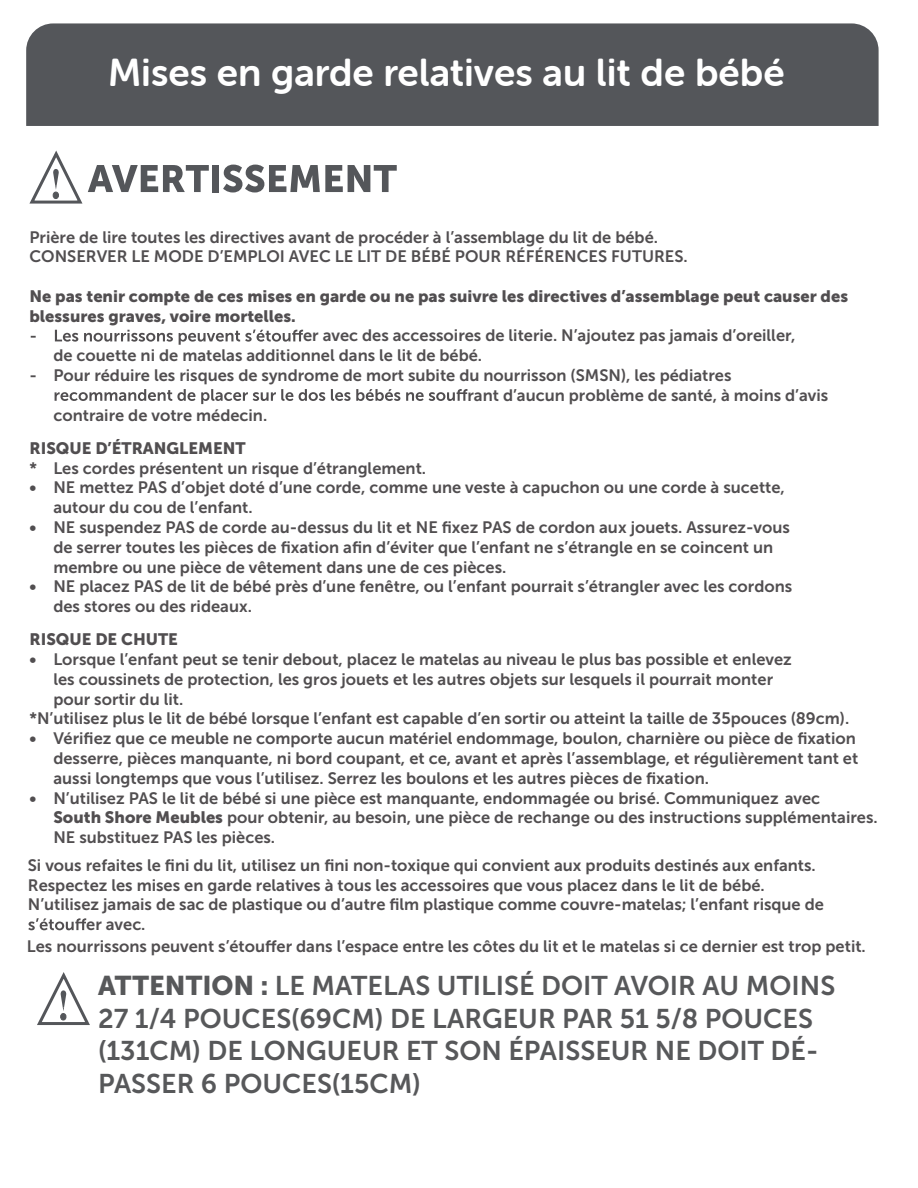
<style>
.page{position:relative;width:918px;height:1188px;background:#fff}
.page>*{position:absolute;margin:0;border:0;box-sizing:border-box;transform-origin:0 0}
.t1{font:39px "Museo Sans Rounded 700";color:#fff}
.t2{font:27px/32.4px "Museo Sans 700";color:#57585a}
.t3{font:16.5px/19.8px "Museo Sans 700";color:#514e50}
.t4{font:16.5px/19.8px "Museo Sans 900";color:#514e50}
.s1{font-family:"Museo Sans 900"}
</style>
<div class="page">
<div style="left:26px;top:23px;width:853px;height:103px;background:#54565a"></div>
<svg style="left:31px;top:330px;width:272px;height:15px"></svg>
<svg style="left:55px;top:389px;width:412px;height:15px"></svg>
<svg style="left:28px;top:918px;width:58px;height:12px"></svg>
<svg style="left:37px;top:972px;width:53px;height:53px"></svg>
<svg style="left:29px;top:150px;width:180px;height:54px"></svg>
<div style="left:212px;top:165px;width:7px;height:27px;background:#54565a"></div>
<svg style="left:223px;top:165px;width:174px;height:28px"></svg>
<h1 class="t1" style="left:108px;top:51px;width:678px">Mises en garde relatives au lit de bébé</h1>
<p class="t3" style="left:29px;top:227px;width:660px">Prière de lire toutes les directives avant de procéder à l’assemblage du lit de bébé.<br>CONSERVER LE MODE D’EMPLOI AVEC LE LIT DE BÉBÉ POUR RÉFÉRENCES FUTURES.</p>
<p class="t4" style="left:29px;top:286px;width:820px">Ne pas tenir compte de ces mises en garde ou ne pas suivre les directives d’assemblage peut causer des blessures graves, voire mortelles.</p>
<p class="t3" style="left:53px;top:326px;width:744px;text-indent:250px">er avec des accessoires de literie. N’ajoutez pas jamais d’oreiller, de couette ni de matelas additionnel dans le lit de bébé.</p>
<p class="t3" style="left:29px;top:365px;width:704px">- Pour réduire les risques de syndrome de mort subite du nourrisson (SMSN), les pédiatres</p>
<p class="t3" style="left:467px;top:385px;width:362px">rant d’aucun problème de santé, à moins d’avis</p>
<p class="t3" style="left:53px;top:405px;width:215px">contraire de votre médecin.</p>
<p class="t4" style="left:29px;top:438px;width:218px">RISQUE D’ÉTRANGLEMENT</p>
<p class="t3" style="left:29px;top:458px;width:398px">* Les cordes présentent un risque d’étranglement.</p>
<p class="t3" style="left:53px;top:478px;width:733px;text-indent:-24px">• NE mettez PAS d’objet doté d’une corde, comme une veste à capuchon ou une corde à sucette, autour du cou de l’enfant.</p>
<p class="t3" style="left:53px;top:517px;width:738px;text-indent:-24px">• NE suspendez PAS de corde au-dessus du lit et NE fixez PAS de cordon aux jouets. Assurez-vous de serrer toutes les pièces de fixation afin d’éviter que l’enfant ne s’étrangle en se coincent un membre ou une pièce de vêtement dans une de ces pièces.</p>
<p class="t3" style="left:53px;top:577px;width:740px;text-indent:-24px">• NE placez PAS de lit de bébé près d’une fenêtre, ou l’enfant pourrait s’étrangler avec les cordons des stores ou des rideaux.</p>
<p class="t4" style="left:29px;top:630px;width:150px">RISQUE DE CHUTE</p>
<p class="t3" style="left:29px;top:650px;width:764px">• Lorsque l’enfant peut se tenir debout, placez le matelas au niveau le plus bas possible et enlevez</p>
<p class="t3" style="left:53px;top:669px;width:721px">les coussinets de protection, les gros jouets et les autres objets sur lesquels il pourrait monter</p>
<p class="t3" style="left:53px;top:689px;width:131px">pour sortir du lit.</p>
<p class="t3" style="left:29px;top:709px;width:821px">*N’utilisez plus le lit de bébé lorsque l’enfant est capable d’en sortir ou atteint la taille de 35pouces (89cm).</p>
<p class="t3" style="left:53px;top:729px;width:806px;text-indent:-24px">• Vérifiez que ce meuble ne comporte aucun matériel endommage, boulon, charnière ou pièce de fixation desserre, pièces manquante, ni bord coupant, et ce, avant et après l’assemblage, et régulièrement tant et aussi longtemps que vous l’utilisez. Serrez les boulons et les autres pièces de fixation.</p>
<p class="t3" style="left:53px;top:788px;width:826px;text-indent:-24px">• N’utilisez PAS le lit de bébé si une pièce est manquante, endommagée ou brisé. Communiquez avec<br><span class="s1">South Shore Meubles</span> pour obtenir, au besoin, une pièce de rechange ou des instructions supplémentaires.<br>NE substituez PAS les pièces.</p>
<p class="t3" style="left:28px;top:855px;width:790px">Si vous refaites le fini du lit, utilisez un fini non-toxique qui convient aux produits destinés aux enfants.</p>
<p class="t3" style="left:28px;top:875px;width:738px">Respectez les mises en garde relatives à tous les accessoires que vous placez dans le lit de bébé.</p>
<p class="t3" style="left:28px;top:895px;width:798px">N’utilisez jamais de sac de plastique ou d’autre film plastique comme couvre-matelas; l’enfant risque de</p>
<p class="t3" style="left:86px;top:915px;width:61px">er avec.</p>
<p class="t3" style="left:27px;top:936px;width:840px">Les nourrissons peuvent s’étouffer dans l’espace entre les côtes du lit et le matelas si ce dernier est trop petit.</p>
<h2 class="t2" style="left:98px;top:970px;width:739px"><span class="s1">ATTENTION :</span> LE MATELAS UTILISÉ DOIT AVOIR AU MOINS 27 1/4 POUCES(69CM) DE LARGEUR PAR 51 5/8 POUCES (131CM) DE LONGUEUR ET SON ÉPAISSEUR NE DOIT DÉ-PASSER 6 POUCES(15CM)</h2>
</div>
